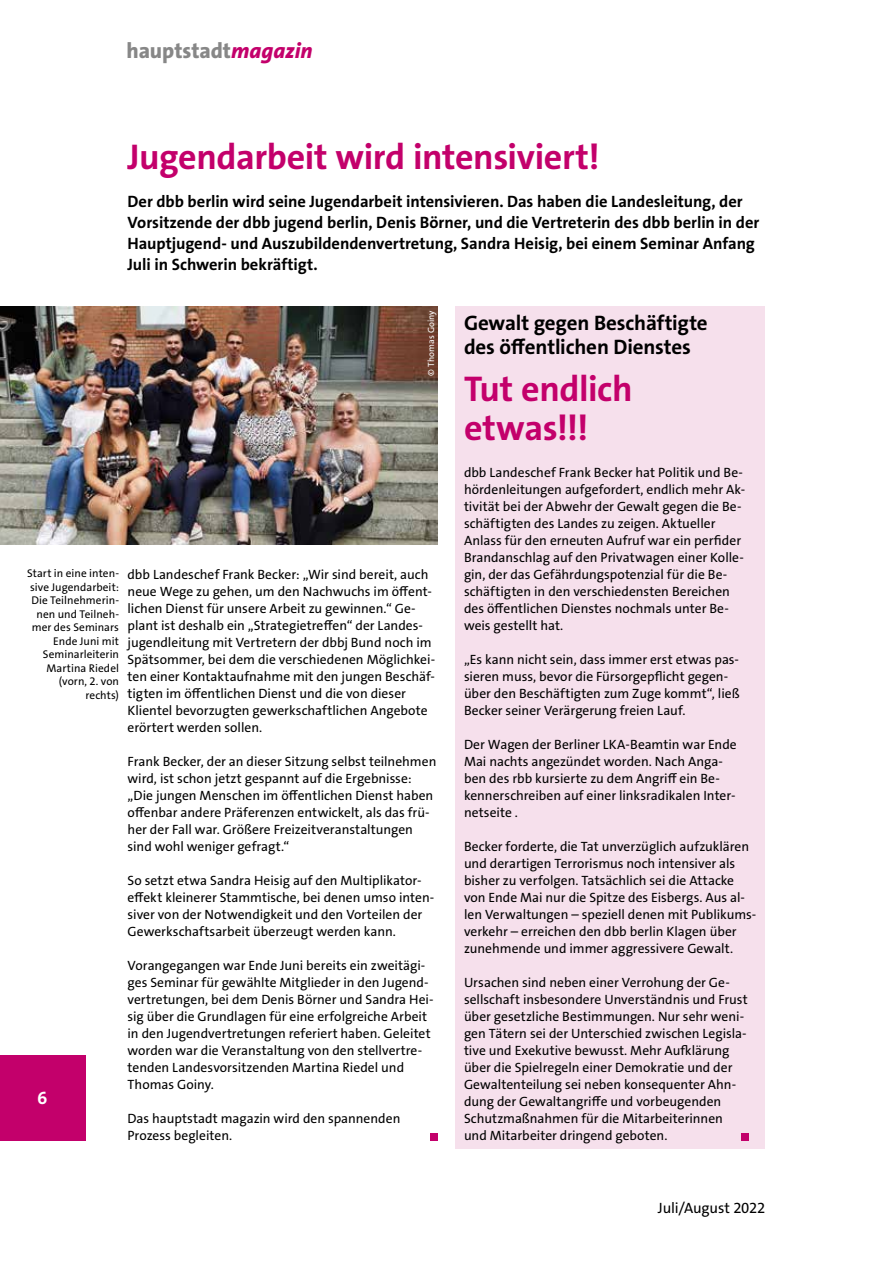
<style>
.page{position:relative;width:893px;height:1263px;background:#fff}
.page>*{position:absolute;margin:0;border:0;box-sizing:border-box;transform-origin:0 0}
.t1{font:700 36px/39px "The Sans Os F";letter-spacing:-.01em;color:#c3006b}
.t2{font:800 21.75px "The Sans Os F";letter-spacing:-.005em;color:#878787}
.t3{font:700 21px/24px "The Sans Os F";letter-spacing:-.01em;color:#000}
.t4{font:700 18px "The Sans Os F";color:#fff}
.t5{font:700 16.5px/21px "The Sans Os F";letter-spacing:-.005em;color:#000}
.t6{font:15px "The Sans Os F";letter-spacing:-.01em;color:#000}
.t7{font:13.5px/17px "The Sans Os F";color:#000}
.t8{font:11.25px/13.5px "The Sans Os F";letter-spacing:.005em;color:#000;text-align:right}
.t9{font:9px "The Sans Os F";letter-spacing:.015em;color:#fff}
.s1{font-style:italic;color:#c3006b}
</style>
<div class="page">
<div style="left:430px;top:1133px;width:7px;height:7px;background:#c3006b"></div>
<img style="left:0;top:307px;width:437px;height:238px">
<div style="left:455px;top:307px;width:310px;height:842px;background:#f6e0ec"></div>
<div style="left:741px;top:1133px;width:7px;height:7px;background:#c3006b"></div>
<div style="left:0;top:1056px;width:85px;height:85px;background:#c3006b"></div>
<h2 class="t2" style="left:126px;top:37px;width:188px">hauptstadt<span class="s1">magazin</span></h2>
<h1 class="t1" style="left:128px;top:137px;width:473px">Jugendarbeit wird intensiviert!</h1>
<p class="t5" style="left:128px;top:191px;width:633px">Der dbb berlin wird seine Jugendarbeit intensivieren. Das haben die Landesleitung, der Vorsitzende der dbb jugend berlin, Denis Börner, und die Vertreterin des dbb berlin in der Hauptjugend- und Auszubildendenvertretung, Sandra Heisig, bei einem Seminar Anfang Juli in Schwerin bekräftigt.</p>
<p class="t9" style="left:425px;top:376px;width:67px;rotate:-90deg">© Thomas Goiny</p>
<p class="t8" style="left:27px;top:567px;width:93px">Start in eine inten&shy;sive Jugendarbeit:<br>Die Teilnehmerin&shy;nen und Teilneh&shy;mer des Seminars<br>Ende Juni mit<br>Seminarleiterin<br>Martina Riedel (vorn, 2. von rechts)</p>
<h3 class="t4" style="left:38px;top:1087px;width:11px">6</h3>
<p class="t7" style="left:128px;top:566px;width:309px">dbb Landeschef Frank Becker: „Wir sind bereit, auch neue Wege zu gehen, um den Nachwuchs im öffent&shy;lichen Dienst für unsere Arbeit zu gewinnen.“ Ge&shy;plant ist deshalb ein „Strategietreffen“ der Landes&shy;jugendleitung mit Vertretern der dbbj Bund noch im Spätsommer, bei dem die verschiedenen Möglichkei&shy;ten einer Kontaktaufnahme mit den jungen Beschäf&shy;tigten im öffentlichen Dienst und die von dieser Klientel bevorzugten gewerkschaftlichen Angebote erörtert werden sollen.</p>
<p class="t7" style="left:128px;top:753px;width:310px">Frank Becker, der an dieser Sitzung selbst teilnehmen wird, ist schon jetzt gespannt auf die Ergebnisse: „Die jungen Menschen im öffentlichen Dienst haben offenbar andere Präferenzen entwickelt, als das frü&shy;her der Fall war. Größere Freizeitveranstaltungen sind wohl weniger gefragt.“</p>
<p class="t7" style="left:128px;top:872px;width:308px">So setzt etwa Sandra Heisig auf den Multiplikator&shy;effekt kleinerer Stammtische, bei denen umso inten&shy;siver von der Notwendigkeit und den Vorteilen der Gewerkschaftsarbeit überzeugt werden kann.</p>
<p class="t7" style="left:128px;top:957px;width:308px">Vorangegangen war Ende Juni bereits ein zweitägi&shy;ges Seminar für gewählte Mitglieder in den Jugend&shy;vertretungen, bei dem Denis Börner und Sandra Hei&shy;sig über die Grundlagen für eine erfolgreiche Arbeit in den Jugendvertretungen referiert haben. Geleitet worden war die Veranstaltung von den stellvertre&shy;tenden Landesvorsitzenden Martina Riedel und Thomas Goiny.</p>
<p class="t7" style="left:128px;top:1110px;width:274px">Das hauptstadt magazin wird den spannenden<br>Prozess begleiten.</p>
<h3 class="t3" style="left:464px;top:311px;width:245px">Gewalt gegen Beschäftigte des öffentlichen Dienstes</h3>
<h1 class="t1" style="left:464px;top:370px;width:170px">Tut endlich etwas!!!</h1>
<p class="t7" style="left:464px;top:464px;width:283px">dbb Landeschef Frank Becker hat Politik und Be&shy;hördenleitungen aufgefordert, endlich mehr Ak&shy;tivität bei der Abwehr der Gewalt gegen die Be&shy;schäftigten des Landes zu zeigen. Aktueller Anlass für den erneuten Aufruf war ein perfider Brandanschlag auf den Privatwagen einer Kolle&shy;gin, der das Gefährdungspotenzial für die Be&shy;schäftigten in den verschiedensten Bereichen des öffentlichen Dienstes nochmals unter Be&shy;weis gestellt hat.</p>
<p class="t7" style="left:464px;top:651px;width:277px">„Es kann nicht sein, dass immer erst etwas pas&shy;sieren muss, bevor die Fürsorgepflicht gegen&shy;über den Beschäftigten zum Zuge kommt“, ließ Becker seiner Verärgerung freien Lauf.</p>
<p class="t7" style="left:464px;top:736px;width:274px">Der Wagen der Berliner LKA-Beamtin war Ende Mai nachts angezündet worden. Nach Anga&shy;ben des rbb kursierte zu dem Angriff ein Be&shy;kennerschreiben auf einer linksradikalen Inter&shy;netseite .</p>
<p class="t7" style="left:464px;top:838px;width:294px">Becker forderte, die Tat unverzüglich aufzuklären und derartigen Terrorismus noch intensiver als bisher zu verfolgen. Tatsächlich sei die Attacke von Ende Mai nur die Spitze des Eisbergs. Aus al&shy;len Verwaltungen – speziell denen mit Publikums&shy;verkehr – erreichen den dbb berlin Klagen über zunehmende und immer aggressivere Gewalt.</p>
<p class="t7" style="left:464px;top:974px;width:285px">Ursachen sind neben einer Verrohung der Ge&shy;sellschaft insbesondere Unverständnis und Frust über gesetzliche Bestimmungen. Nur sehr weni&shy;gen Tätern sei der Unterschied zwischen Legisla&shy;tive und Exekutive bewusst. Mehr Aufklärung über die Spielregeln einer Demokratie und der Gewaltenteilung sei neben konsequenter Ahn&shy;dung der Gewaltangriffe und vorbeugenden Schutzmaßnahmen für die Mitarbeiterinnen und Mitarbeiter dringend geboten.</p>
<p class="t6" style="left:658px;top:1198px;width:109px">Juli/August 2022</p>
</div>
